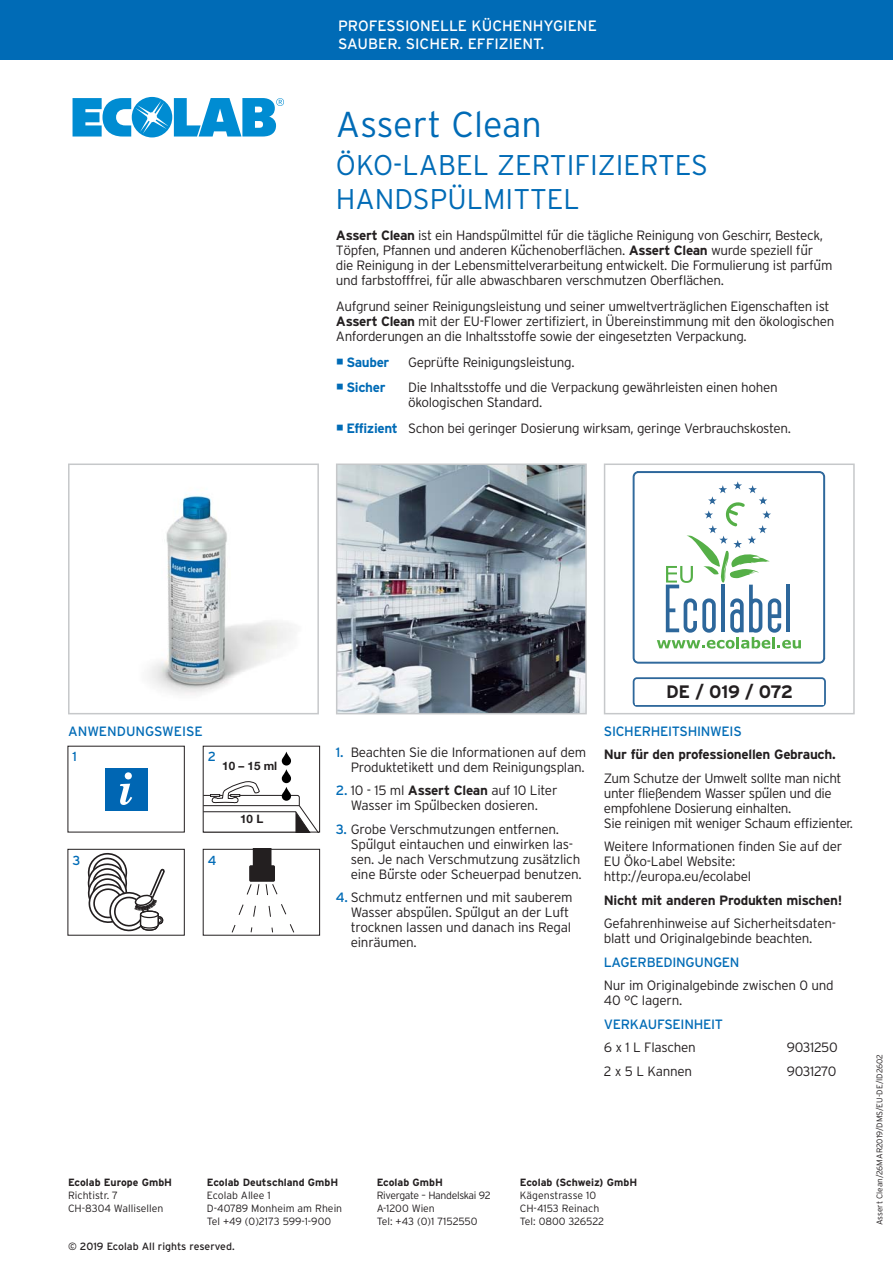
<style>
.page{position:relative;width:893px;height:1263px;background:#fff}
.page>*{position:absolute;margin:0;border:0;box-sizing:border-box;transform-origin:0 0}
.t1{font:300 36px "Interstate";color:#006bb6}
.t2{font:300 28.5px/34.2px "Interstate";color:#006bb6}
.t3{font:700 18px "Interstate";letter-spacing:-.015em;color:#231f20}
.t4{font:15px/18px "Interstate";color:#fff}
.t5{font:300 13.5px/15px "Interstate";letter-spacing:-.025em;color:#231f20}
.t6{font:700 13.5px "Interstate";letter-spacing:-.02em;color:#231f20}
.t7{font:13.5px "Interstate";letter-spacing:-.02em;color:#006bb6}
.t8{font:13.5px "Interstate";color:#006bb6}
.t9{font:700 13.5px "Interstate";letter-spacing:-.03em;color:#006bb6}
.t10{font:13.5px "Lucida Grande";color:#231f20}
.t11{font:13.05px "Interstate";color:#006bb6}
.t12{font:700 11.7px "Helvetica Neue";color:#231f20}
.t13{font:300 10.5px/12.6px "Interstate";color:#231f20}
.t14{font:700 10.5px "Interstate";color:#231f20}
.t15{font:300 10.5px/12.6px "Interstate";letter-spacing:-.03em;color:#231f20}
.t16{font:10.5px "Interstate";color:#231f20}
.t17{font:300 8.25px "Interstate";color:#231f20}
.s1{font-weight:700}
.s2{font-family:"Menlo";font-weight:700;font-style:italic}
.s3{font-weight:700;color:#006bb6}
.s4{font-weight:400;color:#006bb6}
</style>
<div class="page">
<div style="left:0;top:0;width:893px;height:60px;background:#006bb6"></div>
<svg style="left:73px;top:97px;width:211px;height:40px"></svg>
<img style="left:149px;top:495px;width:144px;height:200px">
<div style="left:68px;top:463px;width:251px;height:251px;border:2px solid #c6c8ca"></div>
<img style="left:339px;top:466px;width:245px;height:245px">
<div style="left:336px;top:463px;width:251px;height:251px;border:2px solid #c6c8ca"></div>
<svg style="left:205px;top:781px;width:112px;height:49px"></svg>
<svg style="left:282px;top:787px;width:9px;height:14px"></svg>
<svg style="left:282px;top:769px;width:9px;height:14px"></svg>
<svg style="left:282px;top:752px;width:9px;height:13px"></svg>
<div style="left:203px;top:746px;width:117px;height:86px;border:1px solid #231f20"></div>
<svg style="left:87px;top:852px;width:78px;height:80px"></svg>
<div style="left:68px;top:849px;width:117px;height:86px;border:1px solid #231f20"></div>
<svg style="left:231px;top:851px;width:64px;height:82px"></svg>
<div style="left:203px;top:849px;width:117px;height:86px;border:1px solid #231f20"></div>
<div style="left:105px;top:768px;width:43px;height:42px;background:#0066b3"></div>
<svg style="left:120px;top:772px;width:12px;height:33px"></svg>
<svg style="left:633px;top:471px;width:193px;height:193px"></svg>
<div style="left:633px;top:677px;width:193px;height:30px;border:2px solid #2d679b;border-radius:3px"></div>
<div style="left:604px;top:463px;width:251px;height:251px;border:2px solid #c6c8ca"></div>
<div style="left:635px;top:681px;width:189px;height:24px;background:#fff"></div>
<p class="t4" style="left:338px;top:18px;width:260px">PROFESSIONELLE KÜCHENHYGIENE<br>SAUBER. SICHER. EFFIZIENT.</p>
<h1 class="t1" style="left:336px;top:110px;width:208px">Assert Clean</h1>
<h2 class="t2" style="left:336px;top:150px;width:374px">ÖKO-LABEL ZERTIFIZIERTES<br>HANDSPÜLMITTEL</h2>
<p class="t5" style="left:336px;top:229px;width:498px"><span class="s1">Assert Clean</span> ist ein Handspu<span class="s2">̈</span>lmittel fu<span class="s2">̈</span>r die tägliche Reinigung von Geschirr, Besteck, Töpfen, Pfannen und anderen Ku<span class="s2">̈</span>chenoberflächen. <span class="s1">Assert Clean</span> wurde speziell fu<span class="s2">̈</span>r die Reinigung in der Lebensmittelverarbeitung entwickelt. Die Formulierung ist parfu<span class="s2">̈</span>m und farbstofffrei, fu<span class="s2">̈</span>r alle abwaschbaren verschmutzen Oberflächen.</p>
<p class="t5" style="left:336px;top:300px;width:500px">Aufgrund seiner Reinigungsleistung und seiner umweltverträglichen Eigenschaften ist<br><span class="s1">Assert Clean</span> mit der EU-Flower zertifiziert, in Übereinstimmung mit den ökologischen<br>Anforderungen an die Inhaltsstoffe sowie der eingesetzten Verpackung.</p>
<p class="t9" style="left:346px;top:357px;width:44px">Sauber</p>
<p class="t5" style="left:408px;top:356px;width:168px">Geprufte Reinigungsleistung.</p>
<p class="t10" style="left:444px;top:354px;width:8px">̈</p>
<p class="t9" style="left:346px;top:382px;width:41px">Sicher</p>
<p class="t5" style="left:408px;top:381px;width:371px">Die Inhaltsstoffe und die Verpackung gewährleisten einen hohen ökologischen Standard.</p>
<p class="t5" style="left:346px;top:422px;width:446px"><span class="s3">Effizient</span> Schon bei geringer Dosierung wirksam, geringe Verbrauchskosten.</p>
<h3 class="t3" style="left:666px;top:685px;width:128px">DE / 019 / 072</h3>
<p class="t7" style="left:604px;top:726px;width:139px">SICHERHEITSHINWEIS</p>
<p class="t6" style="left:604px;top:749px;width:234px">Nur für den professionellen Gebrauch.</p>
<p class="t5" style="left:604px;top:772px;width:251px">Zum Schutze der Umwelt sollte man nicht unter fließendem Wasser spu<span class="s2">̈</span>len und die empfohlene Dosierung einhalten.<br>Sie reinigen mit weniger Schaum effizienter.</p>
<p class="t5" style="left:604px;top:840px;width:240px">Weitere Informationen finden Sie auf der<br>EU Öko-Label Website: http://europa.eu/ecolabel</p>
<p class="t6" style="left:604px;top:895px;width:240px">Nicht mit anderen Produkten mischen!</p>
<p class="t5" style="left:604px;top:917px;width:234px">Gefahrenhinweise auf Sicherheitsdaten&shy;blatt und Originalgebinde beachten.</p>
<p class="t7" style="left:604px;top:957px;width:137px">LAGERBEDINGUNGEN</p>
<p class="t5" style="left:604px;top:979px;width:231px">Nur im Originalgebinde zwischen 0 und<br>40 °C lagern.</p>
<p class="t7" style="left:604px;top:1019px;width:121px">VERKAUFSEINHEIT</p>
<p class="t5" style="left:604px;top:1041px;width:94px">6 x 1 L Flaschen</p>
<p class="t5" style="left:787px;top:1041px;width:53px">9031250</p>
<p class="t5" style="left:604px;top:1065px;width:90px">2 x 5 L Kannen</p>
<p class="t5" style="left:787px;top:1065px;width:51px">9031270</p>
<p class="t17" style="left:876px;top:1225px;width:173px;rotate:-90deg">Assert Clean/26MAR2019/DMS/EU-DE/ID2602</p>
<p class="t8" style="left:68px;top:726px;width:136px">ANWENDUNGSWEISE</p>
<p class="t5" style="left:336px;top:745px;width:252px;text-align:right"><span class="s4">1.</span> Beachten Sie die Informationen auf dem<br>Produktetikett und dem Reinigungsplan.</p>
<p class="t5" style="left:336px;top:784px;width:223px;text-align:center"><span class="s4">2.</span> 10 - 15 ml <span class="s1">Assert Clean</span> auf 10 Liter<br>Wasser im Spu<span class="s2">̈</span>lbecken dosieren.</p>
<p class="t5" style="left:351px;top:822px;width:232px;text-indent:-15px"><span class="s4">3.</span> Grobe Verschmutzungen entfernen.<br>Spu<span class="s2">̈</span>lgut eintauchen und einwirken las&shy;sen. Je nach Verschmutzung zusätzlich eine Bu<span class="s2">̈</span>rste oder Scheuerpad benutzen.</p>
<p class="t5" style="left:351px;top:891px;width:223px;text-indent:-15px"><span class="s4">4.</span> Schmutz entfernen und mit sauberem<br>Wasser abspu<span class="s2">̈</span>len. Spu<span class="s2">̈</span>lgut an der Luft trocknen lassen und danach ins Regal einräumen.</p>
<p class="t11" style="left:72px;top:749px;width:6px">1</p>
<p class="t11" style="left:208px;top:749px;width:10px">2</p>
<p class="t12" style="left:222px;top:759px;width:56px">10 – 15 ml</p>
<p class="t12" style="left:240px;top:812px;width:25px">10 L</p>
<p class="t11" style="left:72px;top:853px;width:10px">3</p>
<p class="t11" style="left:208px;top:853px;width:10px">4</p>
<p class="t14" style="left:207px;top:1179px;width:133px">Ecolab Deutschland GmbH</p>
<p class="t13" style="left:207px;top:1190px;width:137px">Ecolab Allee 1<br>D-40789 Monheim am Rhein</p>
<p class="t13" style="left:207px;top:1216px;width:126px">Tel +49 (0)2173 599-1-900</p>
<p class="t14" style="left:520px;top:1179px;width:119px">Ecolab (Schweiz) GmbH</p>
<p class="t13" style="left:520px;top:1190px;width:81px">Kägenstrasse 10<br>CH-4153 Reinach</p>
<p class="t13" style="left:520px;top:1216px;width:86px">Tel: 0800 326522</p>
<p class="t14" style="left:68px;top:1179px;width:106px">Ecolab Europe GmbH</p>
<p class="t13" style="left:68px;top:1190px;width:97px">Richtistr. 7<br>CH-8304 Wallisellen</p>
<p class="t14" style="left:377px;top:1179px;width:68px">Ecolab GmbH</p>
<p class="t15" style="left:377px;top:1190px;width:115px">Rivergate – Handelskai 92<br>A-1200 Wien</p>
<p class="t13" style="left:377px;top:1216px;width:103px">Tel: +43 (0)1 7152550</p>
<p class="t16" style="left:68px;top:1242px;width:168px">© 2019 Ecolab All rights reserved.</p>
</div>
